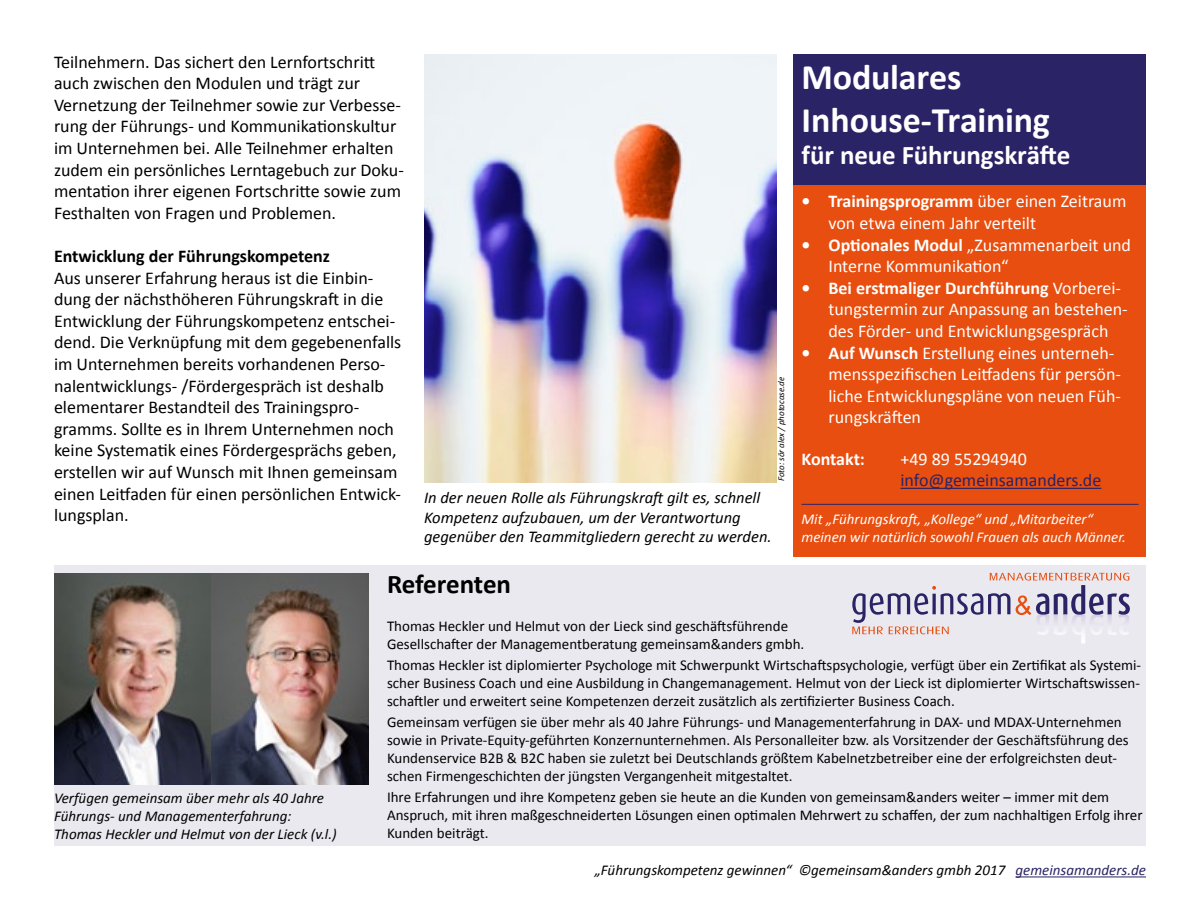
<style>
.page{position:relative;width:1200px;height:900px;background:#fff}
.page>*{position:absolute;margin:0;border:0;box-sizing:border-box;transform-origin:0 0}
.t1{font:700 36px/43.2px "Calibri";letter-spacing:-.005em;color:#fff}
.t2{font:700 27px "Calibri";letter-spacing:-.005em;color:#fff}
.t3{font:700 27px "Calibri";letter-spacing:-.01em;color:#000}
.t4{font:18px/21.6px "Calibri";color:#000}
.t5{font:18px/21.6px "Calibri";color:#fff}
.t6{font:700 18px "Calibri";color:#000}
.t7{font:18px "Calibri";color:#2a2365}
.t8{font:700 18px "Calibri";letter-spacing:-.01em;color:#fff}
.t9{font:italic 16.5px/19.8px "Calibri";color:#000}
.t10{font:15px/18px "Calibri";color:#000}
.t11{font:italic 15px/18px "Calibri";color:#000}
.t12{font:italic 15px/18px "Calibri";color:#fff}
.t13{font:italic 9px "Calibri";color:#000}
.s1{font-weight:700}
.s2{color:#2a2365}
</style>
<div class="page">
<div style="left:54px;top:566px;width:1092px;height:280px;background:#eae9f0"></div>
<div style="left:794px;top:54px;width:352px;height:502px;background:#e84e0f"></div>
<hr style="left:900px;top:488px;width:201px;height:1px;background:#2a2365">
<hr style="left:801px;top:504px;width:338px;height:1px;background:#2a2365">
<hr style="left:1016px;top:876px;width:130px;height:1px;background:#2a2365">
<img style="left:1040px;top:634px;width:87px;height:9px">
<svg style="left:852px;top:573px;width:278px;height:61px"></svg>
<img style="left:54px;top:573px;width:315px;height:211px">
<img style="left:424px;top:54px;width:352px;height:429px">
<div style="left:794px;top:54px;width:352px;height:130px;background:#2a2365"></div>
<p class="t4" style="left:54px;top:50px;width:351px">Teilnehmern. Das sichert den Lernfortschritt auch zwischen den Modulen und trägt zur Vernetzung der Teilnehmer sowie zur Verbesse&shy;rung der Führungs- und Kommunikationskultur im Unternehmen bei. Alle Teilnehmer erhalten zudem ein persönliches Lerntagebuch zur Doku&shy;mentation ihrer eigenen Fortschritte sowie zum Festhalten von Fragen und Problemen.</p>
<p class="t6" style="left:54px;top:245px;width:277px">Entwicklung der Führungskompetenz</p>
<p class="t4" style="left:54px;top:266px;width:349px">Aus unserer Erfahrung heraus ist die Einbin&shy;dung der nächsthöheren Führungskraft in die Entwicklung der Führungskompetenz entschei&shy;dend. Die Verknüpfung mit dem gegebenenfalls im Unternehmen bereits vorhandenen Perso&shy;nalentwicklungs- /Fördergespräch ist deshalb elementarer Bestandteil des Trainingspro&shy;gramms. Sollte es in Ihrem Unternehmen noch keine Systematik eines Fördergesprächs geben, erstellen wir auf Wunsch mit Ihnen gemeinsam einen Leitfaden für einen persönlichen Entwick&shy;lungsplan.</p>
<p class="t13" style="left:776px;top:481px;width:106px;rotate:-90deg">Foto: sör alex / photocase.de</p>
<p class="t9" style="left:424px;top:487px;width:349px">In der neuen Rolle als Führungskraft gilt es, schnell<br>Kompetenz aufzubauen, um der Verantwortung gegenüber den Teammitgliedern gerecht zu werden.</p>
<h1 class="t1" style="left:801px;top:53px;width:250px">Modulares<br>Inhouse-Training</h1>
<h2 class="t2" style="left:801px;top:138px;width:271px">für neue Führungskräfte</h2>
<p class="t5" style="left:828px;top:190px;width:299px;text-indent:-27px"><span class="s1">• Trainingsprogramm</span> über einen Zeitraum von etwa einem Jahr verteilt</p>
<p class="t5" style="left:828px;top:233px;width:304px;text-indent:-27px"><span class="s1">• Optionales Modul</span> „Zusammenarbeit und<br>Interne Kommunikation“</p>
<p class="t5" style="left:828px;top:276px;width:301px;text-indent:-27px"><span class="s1">• Bei erstmaliger Durchführung</span> Vorberei&shy;tungstermin zur Anpassung an bestehen&shy;des Förder- und Entwicklungsgespräch</p>
<p class="t5" style="left:828px;top:341px;width:294px;text-indent:-27px"><span class="s1">• Auf Wunsch</span> Erstellung eines unterneh&shy;mensspezifischen Leitfadens für persön&shy;liche Entwicklungspläne von neuen Füh&shy;rungskräften</p>
<p class="t8" style="left:801px;top:448px;width:65px">Kontakt:</p>
<p class="t5" style="left:900px;top:447px;width:128px">+49 89 55294940</p>
<p class="t7" style="left:900px;top:469px;width:202px">info@gemeinsamanders.de</p>
<p class="t12" style="left:801px;top:509px;width:326px">Mit „Führungskraft, „Kollege“ und „Mitarbeiter“ meinen wir natürlich sowohl Frauen als auch Männer.</p>
<p class="t11" style="left:54px;top:789px;width:284px">Verfügen gemeinsam über mehr als 40 Jahre<br>Führungs- und Managementerfahrung:<br>Thomas Heckler und Helmut von der Lieck (v.l.)</p>
<h2 class="t3" style="left:387px;top:568px;width:126px">Referenten</h2>
<p class="t10" style="left:387px;top:616px;width:419px">Thomas Heckler und Helmut von der Lieck sind geschäftsführende<br>Gesellschafter der Managementberatung gemeinsam&amp;anders gmbh.</p>
<p class="t10" style="left:387px;top:655px;width:756px;text-align:justify">Thomas Heckler ist diplomierter Psychologe mit Schwerpunkt Wirtschaftspsychologie, verfügt über ein Zertifikat als Systemi&shy;scher Business Coach und eine Ausbildung in Changemanagement. Helmut von der Lieck ist diplomierter Wirtschaftswissen&shy;schaftler und erweitert seine Kompetenzen derzeit zusätzlich als zertifizierter Business Coach.</p>
<p class="t10" style="left:387px;top:712px;width:743px">Gemeinsam verfügen sie über mehr als 40 Jahre Führungs- und Managementerfahrung in DAX- und MDAX-Unternehmen sowie in Private-Equity-geführten Konzernunternehmen. Als Personalleiter bzw. als Vorsitzender der Geschäftsführung des Kundenservice B2B &amp; B2C haben sie zuletzt bei Deutschlands größtem Kabelnetzbetreiber eine der erfolgreichsten deut&shy;schen Firmengeschichten der jüngsten Vergangenheit mitgestaltet.</p>
<p class="t10" style="left:387px;top:787px;width:757px">Ihre Erfahrungen und ihre Kompetenz geben sie heute an die Kunden von gemeinsam&amp;anders weiter – immer mit dem<br>Anspruch, mit ihren maßgeschneiderten Lösungen einen optimalen Mehrwert zu schaffen, der zum nachhaltigen Erfolg ihrer<br>Kunden beiträgt.</p>
<p class="t11" style="left:595px;top:861px;width:553px">„Führungskompetenz gewinnen“ ©gemeinsam&amp;anders gmbh 2017 <span class="s2">gemeinsamanders.de</span></p>
</div>
